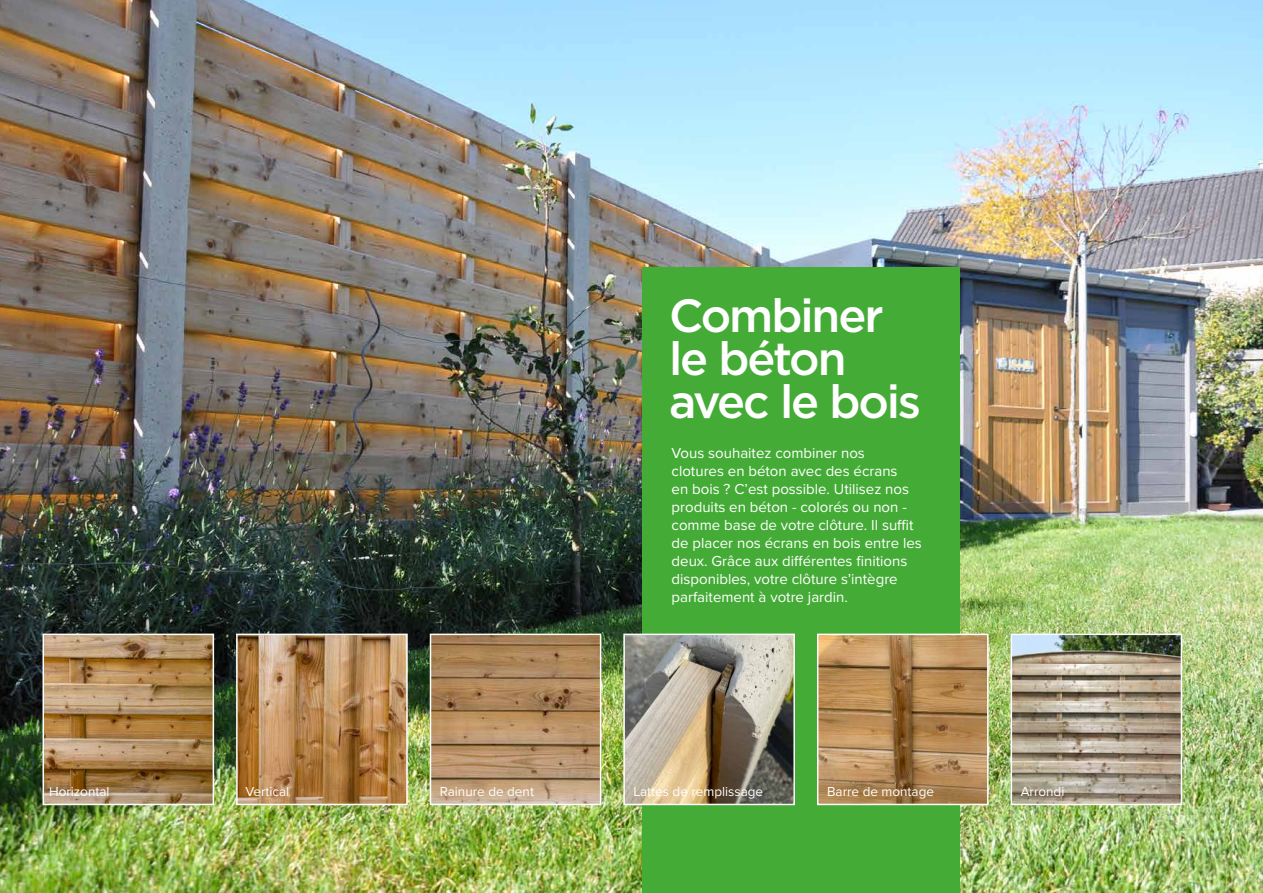
<style>
.page{position:relative;width:1263px;height:893px;background:#fff}
.page>*{position:absolute;margin:0;border:0;box-sizing:border-box;transform-origin:0 0}
.t1{font:500 46.5px/43.5px "Gotham";letter-spacing:-.045em;color:#fff}
.t2{font:15px/18px "Proxima Nova";color:#fff}
.t3{font:13.5px "Proxima Nova";color:#fff}
</style>
<div class="page">
<img style="left:0;top:0;width:1263px;height:893px">
<div style="left:642px;top:268px;width:318px;height:625px;background:#44ac36"></div>
<img style="left:46px;top:637px;width:165px;height:165px">
<div style="left:43px;top:634px;width:171px;height:171px;border:2px solid #fff"></div>
<img style="left:239px;top:637px;width:166px;height:165px">
<div style="left:236px;top:634px;width:172px;height:171px;border:2px solid #fff"></div>
<img style="left:433px;top:637px;width:165px;height:165px">
<div style="left:430px;top:634px;width:171px;height:171px;border:2px solid #fff"></div>
<img style="left:626px;top:637px;width:166px;height:165px">
<div style="left:623px;top:634px;width:172px;height:171px;border:2px solid #fff"></div>
<img style="left:820px;top:637px;width:165px;height:165px">
<div style="left:817px;top:634px;width:171px;height:171px;border:2px solid #fff"></div>
<img style="left:1013px;top:637px;width:166px;height:165px">
<div style="left:1010px;top:634px;width:172px;height:171px;border:2px solid #fff"></div>
<h1 class="t1" style="left:669px;top:293px;width:253px">Combiner le béton avec le bois</h1>
<p class="t2" style="left:672px;top:444px;width:252px">Vous souhaitez combiner nos<br>clotures en béton avec des écrans<br>en bois ? C’est possible. Utilisez nos produits en béton - colorés ou non - comme base de votre clôture. Il suffit de placer nos écrans en bois entre les deux. Grâce aux différentes finitions disponibles, votre clôture s’intègre parfaitement à votre jardin.</p>
<p class="t3" style="left:49px;top:781px;width:62px">Horizontal</p>
<p class="t3" style="left:245px;top:781px;width:45px">Vertical</p>
<p class="t3" style="left:440px;top:781px;width:96px">Rainure de dent</p>
<p class="t3" style="left:633px;top:781px;width:131px">Lattes de remplissage</p>
<p class="t3" style="left:827px;top:781px;width:108px">Barre de montage</p>
<p class="t3" style="left:1021px;top:781px;width:45px">Arrondi</p>
</div>
